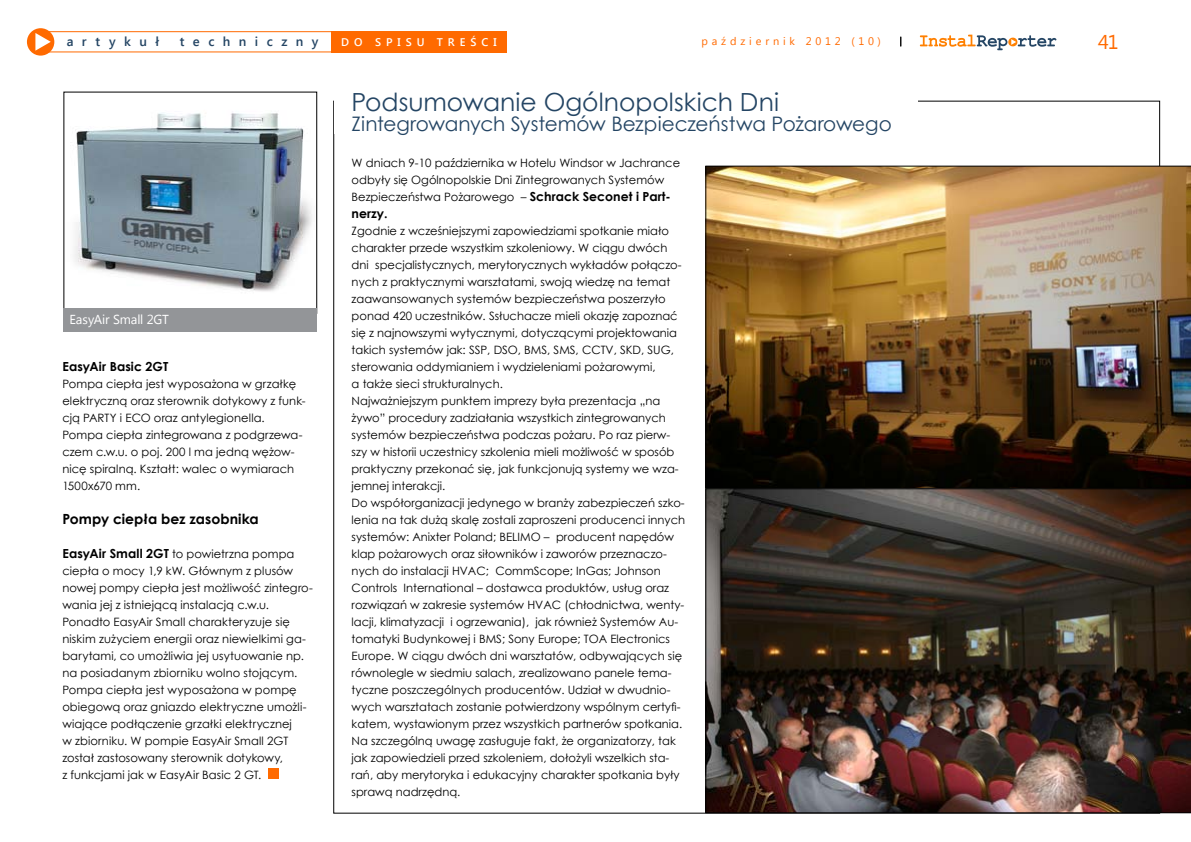
<style>
.page{position:relative;width:1191px;height:842px;background:#fff}
.page>*{position:absolute;margin:0;border:0;box-sizing:border-box;transform-origin:0 0}
.t1{font:25px "Century Gothic";color:#244564}
.t2{font:20px "Century Gothic";letter-spacing:-.005em;color:#244564}
.t3{font:20px "Segoe UI";color:#ff6a00}
.t4{font:700 14px "Century Gothic";color:#000}
.t5{font:600 13px "Segoe UI";letter-spacing:.65em;color:#244564}
.t6{font:13px "Segoe UI";letter-spacing:-.01em;color:#fff}
.t7{font:700 12.5px "Century Gothic";color:#000}
.t8{font:11.5px/17px "Century Gothic";color:#000}
.t9{font:600 11.1px "Segoe UI";letter-spacing:.445em;color:#fff}
.t10{font:11px "Segoe UI";letter-spacing:.35em;color:#ff6a00}
.s1{font-weight:700;font-size:12.5px}
</style>
<div class="page">
<div style="left:27px;top:28px;width:27px;height:28px;background:#ff6a00;border-radius:50%"></div>
<svg style="left:35px;top:33px;width:16px;height:17px"></svg>
<svg style="left:920px;top:35px;width:136px;height:15px"></svg>
<div style="left:33px;top:31px;width:310px;height:21px;border:1px solid #ff6a00"></div>
<div style="left:331px;top:31px;width:176px;height:21px;background:#ff6a00"></div>
<div style="left:268px;top:769px;width:10px;height:10px;background:#ff6a00"></div>
<img style="left:74px;top:113px;width:238px;height:179px">
<div style="left:64px;top:309px;width:253px;height:23px;background:#939598"></div>
<img style="left:705px;top:166px;width:486px;height:323px">
<img style="left:705px;top:489px;width:486px;height:324px">
<p class="t5" style="left:67px;top:32px;width:94px">artykuł</p>
<p class="t5" style="left:180px;top:32px;width:140px">techniczny</p>
<p class="t9" style="left:341px;top:34px;width:157px">do spisu treści</p>
<p class="t10" style="left:701px;top:34px;width:181px">październik 2012 (10)</p>
<h2 class="t3" style="left:1098px;top:28px;width:22px">41</h2>
<p class="t6" style="left:69px;top:310px;width:101px">EasyAir Small 2GT</p>
<p class="t7" style="left:62px;top:357px;width:107px">EasyAir Basic 2GT</p>
<p class="t8" style="left:62px;top:375px;width:245px">Pompa ciepła jest wyposażona w grzałkę elektryczną oraz sterownik dotykowy z funk&shy;cją PARTY i ECO oraz antylegionella.<br>Pompa ciepła zintegrowana z podgrzewa&shy;czem c.w.u. o poj. 200 l ma jedną wężow&shy;nicę spiralną. Kształt: walec o wymiarach 1500x670 mm.</p>
<p class="t4" style="left:62px;top:508px;width:198px">Pompy ciepła bez zasobnika</p>
<p class="t8" style="left:62px;top:545px;width:252px"><span class="s1">EasyAir Small 2GT</span> to powietrzna pompa ciepła o mocy 1,9 kW. Głównym z plusów nowej pompy ciepła jest możliwość zintegro&shy;wania jej z istniejącą instalacją c.w.u.<br>Ponadto EasyAir Small charakteryzuje się niskim zużyciem energii oraz niewielkimi ga&shy;barytami, co umożliwia jej usytuowanie np. na posiadanym zbiorniku wolno stojącym.<br>Pompa ciepła jest wyposażona w pompę obiegową oraz gniazdo elektryczne umożli&shy;wiające podłączenie grzałki elektrycznej<br>w zbiorniku. W pompie EasyAir Small 2GT został zastosowany sterownik dotykowy,<br>z funkcjami jak w EasyAir Basic 2 GT.</p>
<h1 class="t1" style="left:351px;top:84px;width:429px">Podsumowanie Ogólnopolskich Dni</h1>
<h2 class="t2" style="left:351px;top:110px;width:542px">Zintegrowanych Systemów Bezpieczeństwa Pożarowego</h2>
<p class="t8" style="left:352px;top:154px;width:330px">W dniach 9-10 października w Hotelu Windsor w Jachrance odbyły się Ogólnopolskie Dni Zintegrowanych Systemów<br>Bezpieczeństwa Pożarowego – <span class="s1">Schrack Seconet i Part-</span></p>
<p class="t7" style="left:352px;top:204px;width:37px">nerzy.</p>
<p class="t8" style="left:352px;top:222px;width:335px">Zgodnie z wcześniejszymi zapowiedziami spotkanie miało charakter przede wszystkim szkoleniowy. W ciągu dwóch dni specjalistycznych, merytorycznych wykładów połączo&shy;nych z praktycznymi warsztatami, swoją wiedzę na temat zaawansowanych systemów bezpieczeństwa poszerzyło ponad 420 uczestników. Ssłuchacze mieli okazję zapoznać się z najnowszymi wytycznymi, dotyczącymi projektowania takich systemów jak: SSP, DSO, BMS, SMS, CCTV, SKD, SUG, sterowania oddymianiem i wydzieleniami pożarowymi,<br>a także sieci strukturalnych.<br>Najważniejszym punktem imprezy była prezentacja „na żywo” procedury zadziałania wszystkich zintegrowanych systemów bezpieczeństwa podczas pożaru. Po raz pierw&shy;szy w historii uczestnicy szkolenia mieli możliwość w sposób praktyczny przekonać się, jak funkcjonują systemy we wza&shy;jemnej interakcji.<br>Do współorganizacji jedynego w branży zabezpieczeń szko&shy;lenia na tak dużą skalę zostali zaproszeni producenci innych systemów: Anixter Poland; BELIMO – producent napędów klap pożarowych oraz siłowników i zaworów przeznaczo&shy;nych do instalacji HVAC; CommScope; InGas; Johnson Controls International – dostawca produktów, usług oraz rozwiązań w zakresie systemów HVAC (chłodnictwa, wenty&shy;lacji, klimatyzacji i ogrzewania), jak również Systemów Au&shy;tomatyki Budynkowej i BMS; Sony Europe; TOA Electronics Europe. W ciągu dwóch dni warsztatów, odbywających się równolegle w siedmiu salach, zrealizowano panele tema&shy;tyczne poszczególnych producentów. Udział w dwudnio&shy;wych warsztatach zostanie potwierdzony wspólnym certyfi&shy;katem, wystawionym przez wszystkich partnerów spotkania.<br>Na szczególną uwagę zasługuje fakt, że organizatorzy, tak jak zapowiedzieli przed szkoleniem, dołożyli wszelkich sta&shy;rań, aby merytoryka i edukacyjny charakter spotkania były sprawą nadrzędną.</p>
</div>
